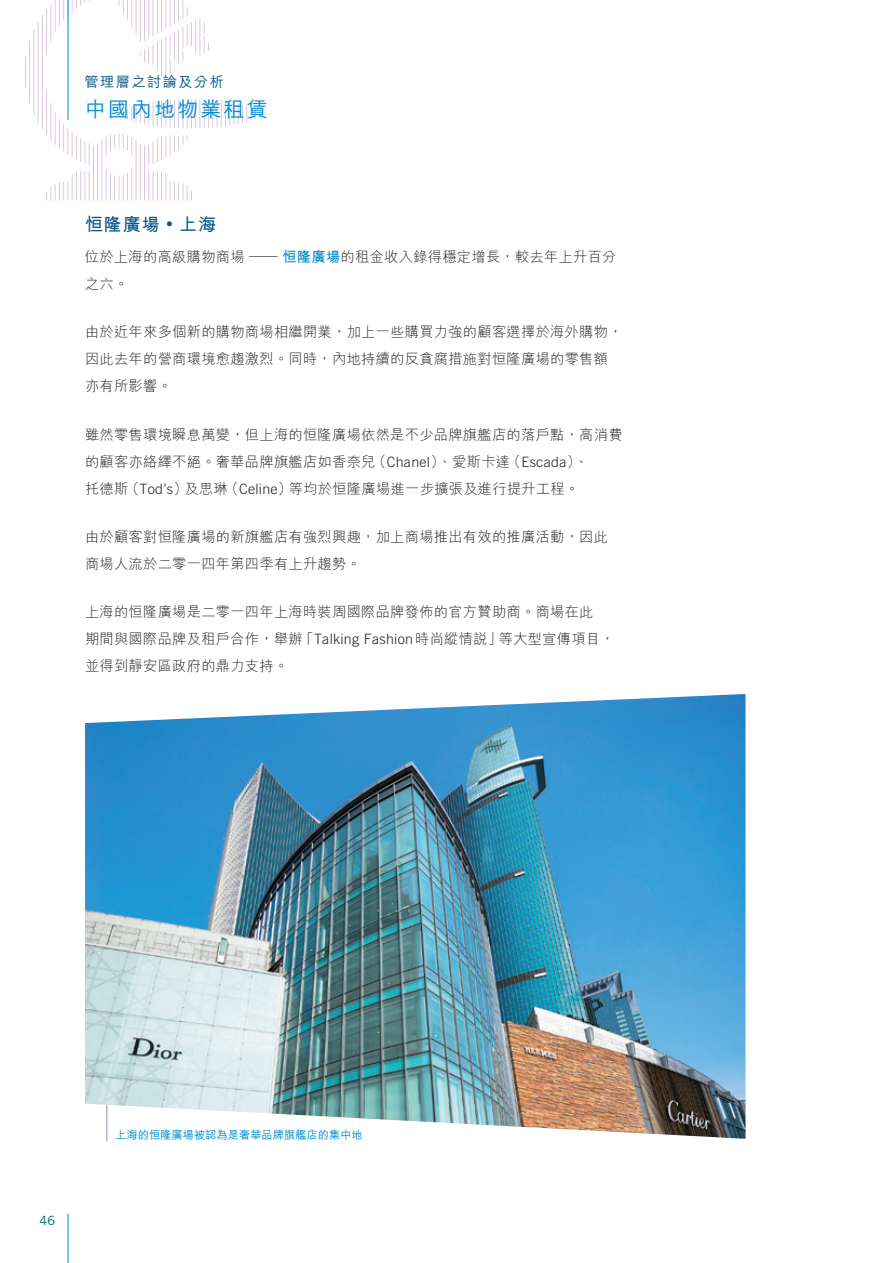
<style>
.page{position:relative;width:893px;height:1263px;background:#fff}
.page>*{position:absolute;margin:0;border:0;box-sizing:border-box;transform-origin:0 0}
.t1{font:500 21px "M Hei HK";letter-spacing:.1em;color:#008fd5}
.t2{font:700 18px "M Hei HK";letter-spacing:.05em;color:#075a88}
.t3{font:300 14.25px/27px "M Hei HK";letter-spacing:.02em;color:#231f20}
.t4{font:500 14.25px "M Hei HK";letter-spacing:.1em;color:#075a88}
.t5{font:12.75px "Trade Gothic LT Std";color:#075a88}
.t6{font:500 11.25px "M Hei HK";color:#008fd5}
.s1{font-size:13.5px}
.s2{font-weight:700;color:#008fd5}
.s3{font-family:"Trade Gothic LT Std"}
</style>
<div class="page">
<hr style="left:25px;top:0;width:1px;height:201px;background:#874d99">
<hr style="left:29px;top:0;width:1px;height:201px;background:#874d99">
<hr style="left:33px;top:0;width:1px;height:201px;background:#874d99">
<hr style="left:38px;top:0;width:1px;height:201px;background:#874d99">
<hr style="left:42px;top:0;width:1px;height:201px;background:#874d99">
<hr style="left:46px;top:0;width:1px;height:201px;background:#874d99">
<hr style="left:50px;top:0;width:1px;height:201px;background:#874d99">
<hr style="left:55px;top:0;width:1px;height:201px;background:#874d99">
<hr style="left:59px;top:0;width:1px;height:201px;background:#874d99">
<hr style="left:63px;top:0;width:1px;height:201px;background:#874d99">
<hr style="left:67px;top:0;width:1px;height:201px;background:#874d99">
<hr style="left:72px;top:0;width:1px;height:201px;background:#874d99">
<hr style="left:76px;top:0;width:1px;height:201px;background:#874d99">
<hr style="left:80px;top:0;width:1px;height:201px;background:#874d99">
<hr style="left:84px;top:0;width:1px;height:201px;background:#874d99">
<hr style="left:89px;top:0;width:1px;height:201px;background:#874d99">
<hr style="left:93px;top:0;width:1px;height:201px;background:#874d99">
<hr style="left:97px;top:0;width:1px;height:201px;background:#874d99">
<hr style="left:102px;top:0;width:1px;height:201px;background:#874d99">
<hr style="left:106px;top:0;width:1px;height:201px;background:#874d99">
<hr style="left:110px;top:0;width:1px;height:201px;background:#874d99">
<hr style="left:114px;top:0;width:1px;height:201px;background:#874d99">
<hr style="left:119px;top:0;width:1px;height:201px;background:#874d99">
<hr style="left:123px;top:0;width:1px;height:201px;background:#874d99">
<hr style="left:127px;top:0;width:1px;height:201px;background:#874d99">
<hr style="left:131px;top:0;width:1px;height:201px;background:#874d99">
<hr style="left:136px;top:0;width:1px;height:201px;background:#874d99">
<hr style="left:140px;top:0;width:1px;height:201px;background:#874d99">
<hr style="left:144px;top:0;width:1px;height:201px;background:#874d99">
<hr style="left:148px;top:0;width:1px;height:201px;background:#874d99">
<hr style="left:153px;top:0;width:1px;height:201px;background:#874d99">
<hr style="left:157px;top:0;width:1px;height:201px;background:#874d99">
<hr style="left:161px;top:0;width:1px;height:201px;background:#874d99">
<hr style="left:165px;top:0;width:1px;height:201px;background:#874d99">
<hr style="left:170px;top:0;width:1px;height:201px;background:#874d99">
<hr style="left:174px;top:0;width:1px;height:201px;background:#874d99">
<hr style="left:178px;top:0;width:1px;height:201px;background:#874d99">
<hr style="left:182px;top:0;width:1px;height:201px;background:#874d99">
<hr style="left:187px;top:0;width:1px;height:201px;background:#874d99">
<hr style="left:191px;top:0;width:1px;height:201px;background:#874d99">
<hr style="left:195px;top:0;width:1px;height:201px;background:#874d99">
<hr style="left:199px;top:0;width:1px;height:201px;background:#874d99">
<hr style="left:204px;top:0;width:1px;height:201px;background:#874d99">
<hr style="left:208px;top:0;width:1px;height:201px;background:#874d99">
<hr style="left:212px;top:0;width:1px;height:201px;background:#874d99">
<hr style="left:216px;top:0;width:1px;height:201px;background:#874d99">
<hr style="left:221px;top:0;width:1px;height:201px;background:#874d99">
<hr style="left:225px;top:0;width:1px;height:201px;background:#874d99">
<hr style="left:229px;top:0;width:1px;height:201px;background:#874d99">
<hr style="left:234px;top:0;width:1px;height:201px;background:#874d99">
<hr style="left:238px;top:0;width:1px;height:201px;background:#874d99">
<hr style="left:242px;top:0;width:1px;height:201px;background:#874d99">
<hr style="left:246px;top:0;width:1px;height:201px;background:#874d99">
<hr style="left:251px;top:0;width:1px;height:201px;background:#874d99">
<hr style="left:255px;top:0;width:1px;height:201px;background:#874d99">
<hr style="left:259px;top:0;width:1px;height:201px;background:#874d99">
<img style="left:85px;top:694px;width:660px;height:445px">
<hr style="left:68px;top:1214px;width:1px;height:49px;background:#008fd5">
<hr style="left:68px;top:0;width:1px;height:120px;background:#008fd5">
<p class="t4" style="left:84px;top:71px;width:141px">管理層之討論及分析</p>
<h1 class="t1" style="left:85px;top:94px;width:184px">中國內地物業租賃</h1>
<p class="t2" style="left:85px;top:211px;width:133px">恒隆廣場 <span class="s1">‧</span> 上海</p>
<p class="t3" style="left:85px;top:243px;width:533px">位於上海的高級購物商場 — <span class="s2">恒隆廣場</span>的租金收入錄得穩定增長，較去年上升百分之六。</p>
<p class="t3" style="left:85px;top:318px;width:539px">由於近年來多個新的購物商場相繼開業，加上一些購買力強的顧客選擇於海外購物，因此去年的營商環境愈趨激烈。同時，內地持續的反貪腐措施對恒隆廣場的零售額亦有所影響。</p>
<p class="t3" style="left:85px;top:421px;width:539px">雖然零售環境瞬息萬變，但上海的恒隆廣場依然是不少品牌旗艦店的落戶點，高消費的顧客亦絡繹不絕。奢華品牌旗艦店如香奈兒（<span class="s3">Chanel</span>）、愛斯卡達（<span class="s3">Escada</span>）、<br>托德斯（<span class="s3">Tod’s</span>）及思琳（<span class="s3">Celine</span>）等均於恒隆廣場進一步擴張及進行提升工程。</p>
<p class="t3" style="left:85px;top:523px;width:524px">由於顧客對恒隆廣場的新旗艦店有強烈興趣，加上商場推出有效的推廣活動，因此商場人流於二零一四年第四季有上升趨勢。</p>
<p class="t3" style="left:85px;top:598px;width:531px">上海的恒隆廣場是二零一四年上海時裝周國際品牌發佈的官方贊助商。商場在此<br>期間與國際品牌及租戶合作，舉辦「<span class="s3">Talking Fashion</span>時尚縱情說」等大型宣傳項目，並得到靜安區政府的鼎力支持。</p>
<p class="t5" style="left:40px;top:1212px;width:17px">46</p>
<p class="t6" style="left:115px;top:1127px;width:249px">上海的恒隆廣場被認為是奢華品牌旗艦店的集中地</p>
</div>
